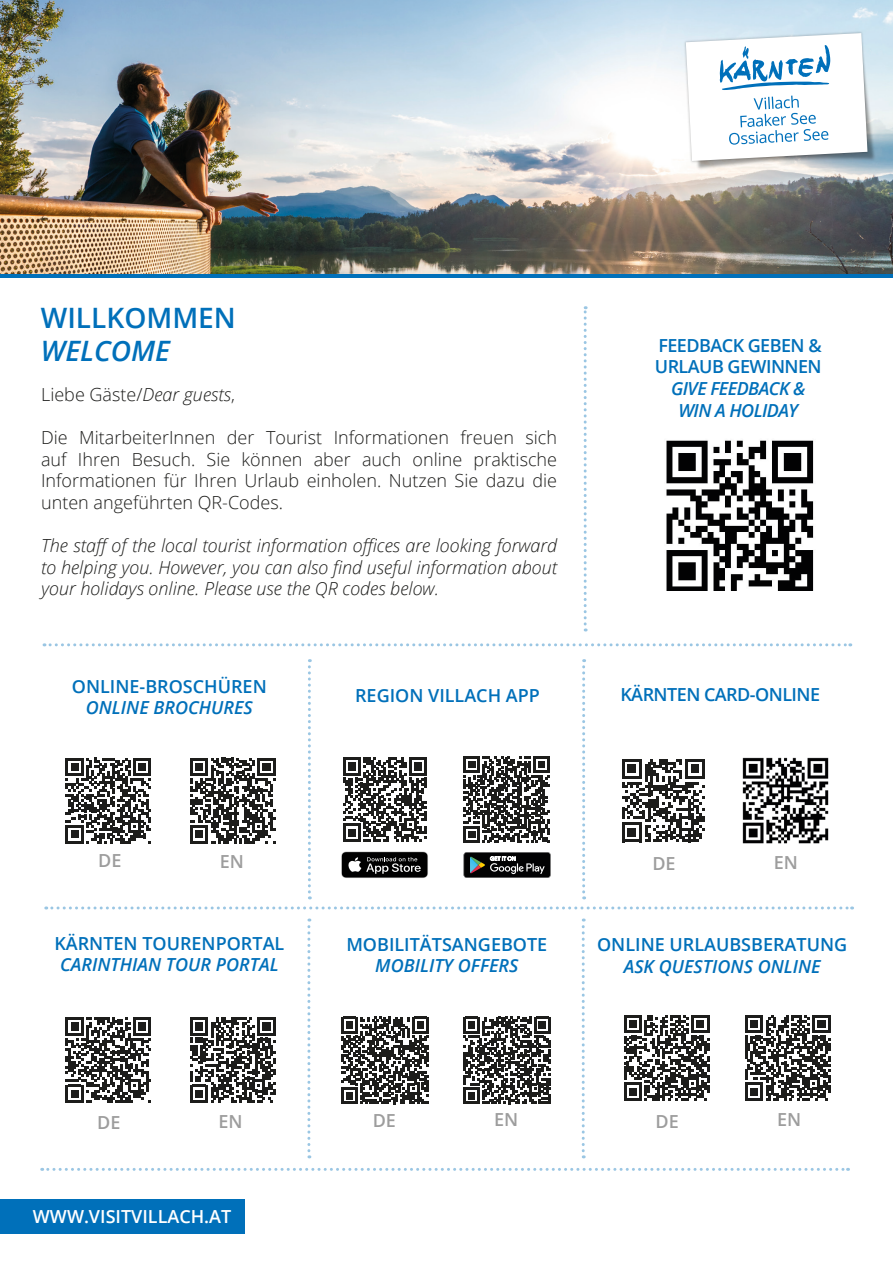
<style>
.page{position:relative;width:893px;height:1263px;background:#fff}
.page>*{position:absolute;margin:0;border:0;box-sizing:border-box;transform-origin:0 0}
.t1{font:600 28.05px "Open Sans";color:#0070ba}
.t2{font:italic 600 28.05px "Open Sans";color:#0070ba}
.t3{font:300 18px/21.6px "Open Sans";color:#1d1d1b;text-align:justify}
.t4{font:italic 300 18px/21.6px "Open Sans";color:#1d1d1b;text-align:justify}
.t5{font:600 18px "Open Sans";color:#0070ba}
.t6{font:italic 600 18px "Open Sans";color:#0070ba}
.t7{font:600 18px "Open Sans";letter-spacing:-.03em;color:#0070ba}
.t8{font:italic 600 18px "Open Sans";letter-spacing:-.03em;color:#0070ba}
.t9{font:600 18px "Open Sans";color:#9d9d9d}
.t10{font:600 18px "Open Sans";color:#fff}
.s1{font-style:italic}
</style>
<div class="page">
<img style="left:0;top:0;width:893px;height:274px">
<svg style="left:46px;top:906px;width:807px;height:3px"></svg>
<svg style="left:308px;top:659px;width:3px;height:240px"></svg>
<svg style="left:582px;top:659px;width:3px;height:240px"></svg>
<svg style="left:307px;top:918px;width:3px;height:240px"></svg>
<svg style="left:582px;top:918px;width:3px;height:240px"></svg>
<svg style="left:42px;top:1168px;width:806px;height:3px"></svg>
<svg style="left:44px;top:643px;width:807px;height:3px"></svg>
<img style="left:689px;top:37px;width:189px;height:134px">
<img style="left:682px;top:30px;width:189px;height:134px">
<svg style="left:686px;top:33px;width:181px;height:128px"></svg>
<hr style="left:0;top:274px;width:893px;height:3px;background:#0070ba">
<div style="left:0;top:1199px;width:244px;height:34px;background:#0070ba"></div>
<svg style="left:343px;top:757px;width:84px;height:84px"></svg>
<svg style="left:66px;top:758px;width:85px;height:85px"></svg>
<svg style="left:341px;top:1017px;width:88px;height:87px"></svg>
<svg style="left:464px;top:757px;width:85px;height:85px"></svg>
<svg style="left:190px;top:758px;width:86px;height:85px"></svg>
<svg style="left:341px;top:851px;width:87px;height:27px;background:#373737"></svg>
<svg style="left:464px;top:852px;width:87px;height:26px;background:#313333"></svg>
<svg style="left:624px;top:1015px;width:85px;height:85px"></svg>
<svg style="left:745px;top:1015px;width:85px;height:85px"></svg>
<svg style="left:66px;top:1017px;width:85px;height:86px"></svg>
<svg style="left:190px;top:1017px;width:86px;height:86px"></svg>
<svg style="left:584px;top:306px;width:3px;height:325px"></svg>
<img style="left:666px;top:440px;width:148px;height:150px">
<svg style="left:463px;top:1017px;width:88px;height:87px"></svg>
<svg style="left:622px;top:759px;width:83px;height:83px"></svg>
<img style="left:742px;top:757px;width:87px;height:87px">
<p class="t1" style="left:41px;top:298px;width:197px">WILLKOMMEN</p>
<p class="t2" style="left:41px;top:332px;width:131px">WELCOME</p>
<p class="t3" style="left:41px;top:383px;width:195px">Liebe Gäste/<span class="s1">Dear guests</span>,</p>
<p class="t3" style="left:41px;top:426px;width:517px">Die MitarbeiterInnen der Tourist Informationen freuen sich auf Ihren Besuch. Sie können aber auch online praktische Informationen für Ihren Urlaub einholen. Nutzen Sie dazu die unten angeführten QR-Codes.</p>
<p class="t4" style="left:41px;top:534px;width:517px">The staff of the local tourist information offices are looking forward to helping you. However, you can also find useful information about your holidays online. Please use the QR codes below.</p>
<p class="t5" style="left:72px;top:674px;width:196px">ONLINE-BROSCHÜREN</p>
<p class="t6" style="left:86px;top:695px;width:169px">ONLINE BROCHURES</p>
<p class="t5" style="left:355px;top:683px;width:186px">REGION VILLACH APP</p>
<p class="t7" style="left:658px;top:333px;width:165px">FEEDBACK GEBEN &amp;</p>
<p class="t7" style="left:655px;top:354px;width:168px">URLAUB GEWINNEN</p>
<p class="t8" style="left:671px;top:376px;width:136px">GIVE FEEDBACK &amp;</p>
<p class="t8" style="left:678px;top:398px;width:121px">WIN A HOLIDAY</p>
<p class="t7" style="left:620px;top:682px;width:201px">KÄRNTEN CARD-ONLINE</p>
<p class="t9" style="left:98px;top:848px;width:25px">DE</p>
<p class="t9" style="left:220px;top:849px;width:26px">EN</p>
<p class="t5" style="left:54px;top:931px;width:231px">KÄRNTEN TOURENPORTAL</p>
<p class="t6" style="left:60px;top:952px;width:220px">CARINTHIAN TOUR PORTAL</p>
<p class="t5" style="left:346px;top:932px;width:202px">MOBILITÄTSANGEBOTE</p>
<p class="t6" style="left:375px;top:953px;width:145px">MOBILITY OFFERS</p>
<p class="t9" style="left:652px;top:851px;width:25px">DE</p>
<p class="t9" style="left:774px;top:850px;width:26px">EN</p>
<p class="t5" style="left:597px;top:932px;width:252px">ONLINE URLAUBSBERATUNG</p>
<p class="t6" style="left:624px;top:954px;width:198px">ASK QUESTIONS ONLINE</p>
<p class="t9" style="left:373px;top:1108px;width:25px">DE</p>
<p class="t9" style="left:494px;top:1107px;width:26px">EN</p>
<p class="t9" style="left:97px;top:1110px;width:25px">DE</p>
<p class="t9" style="left:219px;top:1109px;width:26px">EN</p>
<p class="t9" style="left:656px;top:1109px;width:25px">DE</p>
<p class="t9" style="left:777px;top:1107px;width:26px">EN</p>
<p class="t10" style="left:33px;top:1204px;width:200px">WWW.VISITVILLACH.AT</p>
</div>
